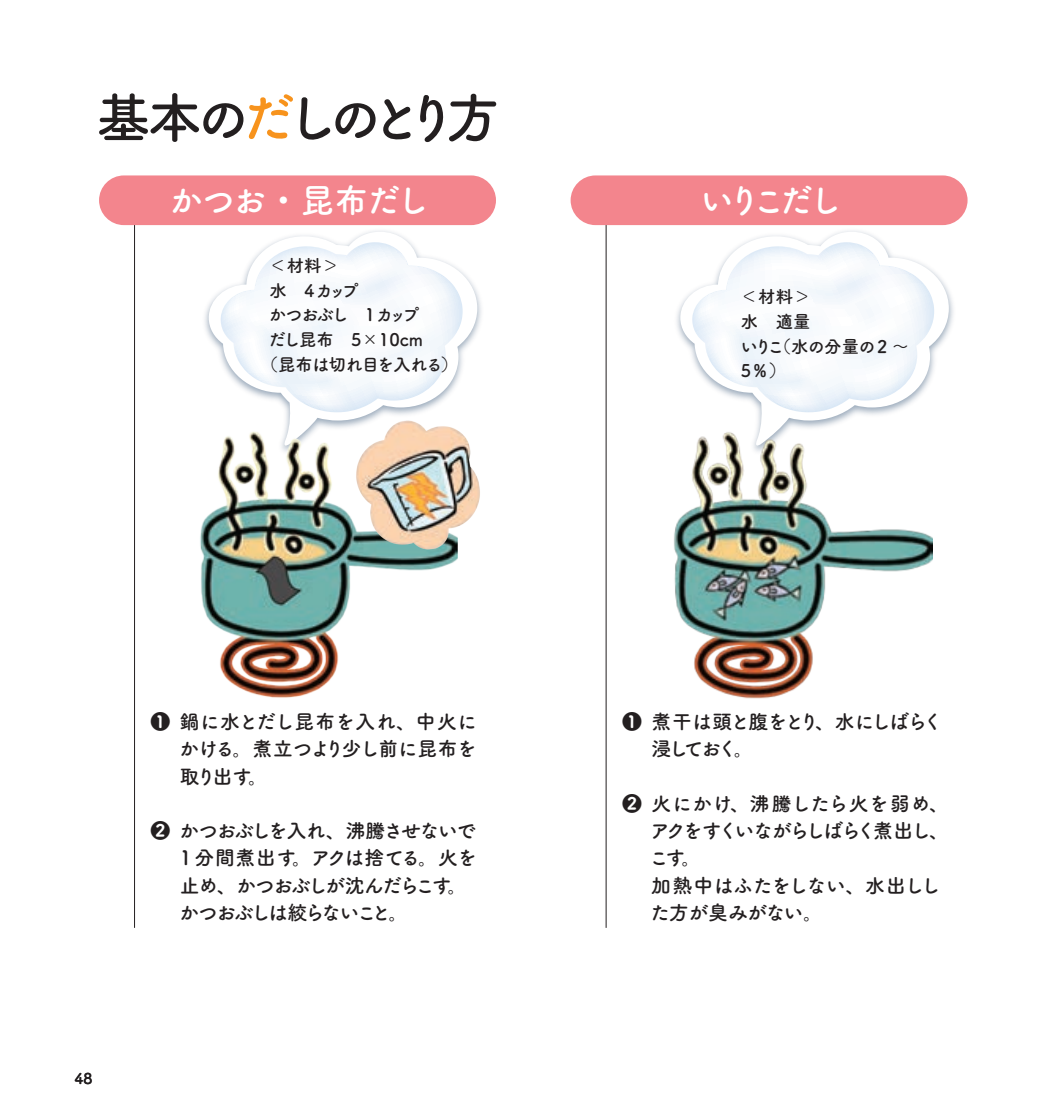
<style>
.page{position:relative;width:1042px;height:1117px;background:#fff}
.page>*{position:absolute;margin:0;border:0;box-sizing:border-box;transform-origin:0 0}
.t1{font:54.6px "Tsuku A Rd Gothic Std B";letter-spacing:-.2em;color:#231f20}
.t2{font:33.95px "Tsuku A Rd Gothic Std B";letter-spacing:-.14em;color:#fff}
.t3{font:19.78px/27.3px "Tsuku A Rd Gothic Std B";letter-spacing:-.07em;color:#231f20;text-align:justify}
.t4{font:19.78px/27.3px "Tsuku A Rd Gothic Std B";letter-spacing:-.04em;color:#231f20}
.t5{font:19.78px/27.3px "Tsuku A Rd Gothic Std B";letter-spacing:-.095em;color:#231f20}
.t6{font:17.32px/24.8px "Tsuku A Rd Gothic Std B";letter-spacing:-.04em;color:#231f20}
.t7{font:17.32px "Tsuku A Rd Gothic Std B";color:#231f20}
.t8{font:17.32px "Tsuku A Rd Gothic Std B";letter-spacing:-.125em;color:#231f20}
.t9{font:14.88px "Tsuku A Rd Gothic Std B";color:#231f20}
.s1{color:#f7931d}
</style>
<div class="page">
<img style="left:199px;top:225px;width:283px;height:112px">
<svg style="left:209px;top:232px;width:268px;height:199px"></svg>
<svg style="left:221px;top:242px;width:242px;height:170px"></svg>
<hr style="left:134px;top:213px;width:1px;height:714px;background:#231f20">
<div style="left:99px;top:175px;width:397px;height:50px;background:#f3858d;border-radius:25px"></div>
<img style="left:200px;top:431px;width:257px;height:267px">
<img style="left:350px;top:413px;width:130px;height:144px">
<img style="left:671px;top:225px;width:283px;height:110px">
<svg style="left:680px;top:232px;width:269px;height:199px"></svg>
<svg style="left:692px;top:242px;width:242px;height:170px"></svg>
<hr style="left:606px;top:213px;width:1px;height:714px;background:#231f20">
<div style="left:570px;top:175px;width:397px;height:50px;background:#f3858d;border-radius:25px"></div>
<img style="left:674px;top:431px;width:258px;height:268px">
<h1 class="t1" style="left:96px;top:75px;width:406px">基本の<span class="s1">だ</span>しのとり方</h1>
<h2 class="t2" style="left:169px;top:173px;width:262px">かつお・昆布だし</h2>
<p class="t6" style="left:269px;top:251px;width:71px">＜材料＞</p>
<p class="t6" style="left:269px;top:276px;width:91px">水　4カップ</p>
<p class="t8" style="left:269px;top:301px;width:152px">かつおぶし　1 カップ</p>
<p class="t7" style="left:268px;top:326px;width:156px">だし昆布　5×10cm</p>
<p class="t6" style="left:261px;top:351px;width:199px">（昆布は切れ目を入れる）</p>
<h2 class="t2" style="left:700px;top:173px;width:144px">いりこだし</h2>
<p class="t6" style="left:740px;top:283px;width:170px">＜材料＞<br>水　適量<br>いりこ（水の分量の2 ～<br>5％）</p>
<p class="t3" style="left:150px;top:706px;width:21px">❶</p>
<p class="t3" style="left:179px;top:706px;width:299px">鍋に水とだし昆布を入れ、中火にかける。煮立つより少し前に昆布を取り出す。</p>
<p class="t3" style="left:150px;top:815px;width:327px">❷ かつおぶしを入れ、沸騰させないで</p>
<p class="t3" style="left:179px;top:842px;width:299px;text-align:left">1分間煮出す。アクは捨てる。火を止め、かつおぶしが沈んだらこす。かつおぶしは絞らないこと。</p>
<p class="t9" style="left:74px;top:1066px;width:19px">48</p>
<p class="t3" style="left:622px;top:706px;width:21px">❶</p>
<p class="t3" style="left:622px;top:788px;width:21px">❷</p>
<p class="t5" style="left:651px;top:706px;width:293px">煮干は頭と腹をとり、水にしばらく浸しておく。</p>
<p class="t4" style="left:649px;top:788px;width:301px">火にかけ、沸騰したら火を弱め、アクをすくいながらしばらく煮出し、こす。<br>加熱中はふたをしない、水出しした方が臭みがない。</p>
</div>
